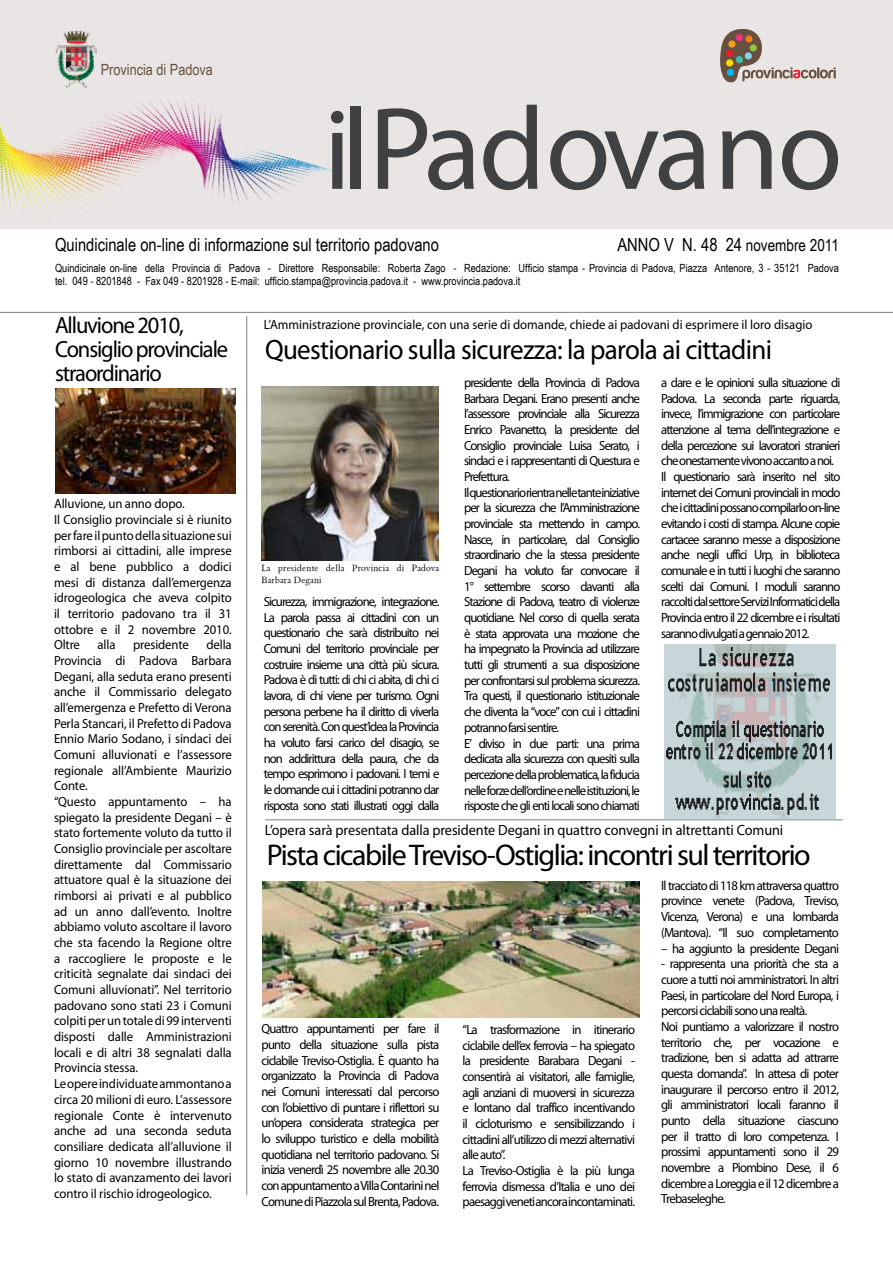
<style>
.page{position:relative;width:893px;height:1263px;background:#fff}
.page>*{position:absolute;margin:0;border:0;box-sizing:border-box;transform-origin:0 0}
.t1{font:118.5px "Myriad Pro";letter-spacing:-.02em;color:#414042}
.t2{font:30px "Myriad Pro";letter-spacing:-.05em;color:#000}
.t3{font:28.05px "Myriad Pro";letter-spacing:-.025em;color:#000;scale:.96 1}
.t4{font:23.4px/24px "Myriad Pro";letter-spacing:-.05em;color:#000;scale:.96 1}
.t5{font:18px "Arial Narrow";color:#000}
.t6{font:16.5px "Arial Narrow";color:#000}
.t7{font:15.45px "Arial Narrow";color:#685041}
.t8{font:14.85px "Myriad Pro";letter-spacing:-.005em;color:#000;scale:.96 1}
.t9{font:13.2px/15.6px "Myriad Pro";letter-spacing:-.06em;color:#000;scale:.96 1}
.t10{font:13.2px/15.6px "Myriad Pro";letter-spacing:-.01em;color:#000;scale:.96 1}
.t11{font:13.2px "Myriad Pro";color:#000;scale:.96 1}
.t12{font:11.25px/13.5px "Arial Narrow";color:#000}
.t13{font:9.3px/12px "Nadine 2 Wide Normal";letter-spacing:.025em;color:#000;scale:.96 1}
.s1{font-size:115.5px}
.s2{font-size:18px}
</style>
<div class="page">
<div style="left:0;top:0;width:893px;height:229px;background:#e9e5e4"></div>
<hr style="left:247px;top:316px;width:1px;height:879px;background:#808285">
<img style="left:55px;top:31px;width:41px;height:56px">
<img style="left:0;top:99px;width:335px;height:114px">
<svg style="left:720px;top:28px;width:116px;height:55px"></svg>
<img style="left:261px;top:387px;width:177px;height:174px">
<hr style="left:0;top:312px;width:893px;height:1px;background:#808285">
<img style="left:55px;top:388px;width:181px;height:105px">
<img style="left:263px;top:881px;width:377px;height:136px">
<hr style="left:265px;top:819px;width:578px;height:1px;background:#808285">
<img style="left:665px;top:644px;width:171px;height:175px">
<p class="t7" style="left:101px;top:59px;width:114px">Provincia di Padova</p>
<h1 class="t1" style="left:324px;top:76px;width:520px"><span class="s1">il</span>Padovano</h1>
<h3 class="t5" style="left:55px;top:232px;width:385px">Quindicinale on-line di informazione sul territorio padovano</h3>
<p class="t6" style="left:617px;top:233px;width:223px"><span class="s2">ANNO V N. 48 24</span> novembre 2011</p>
<p class="t12" style="left:55px;top:261px;width:785px">Quindicinale on-line della Provincia di Padova - Direttore Responsabile: Roberta Zago - Redazione: Ufficio stampa - Provincia di Padova, Piazza Antenore, 3 - 35121 Padova tel. 049 - 8201848 - Fax 049 - 8201928 - E-mail: ufficio.stampa@provincia.padova.it - www.provincia.padova.it</p>
<h3 class="t4" style="left:55px;top:313px;width:182px">Alluvione 2010,<br>Consiglio provinciale straordinario</h3>
<p class="t10" style="left:54px;top:496px;width:187px">Alluvione, un anno dopo.<br>Il Consiglio provinciale si è riunito per fare il punto della situazione sui rimborsi ai cittadini, alle imprese e al bene pubblico a dodici mesi di distanza dall’emergenza idrogeologica che aveva colpito il territorio padovano tra il 31 ottobre e il 2 novembre 2010.<br>Oltre</p>
<p class="t10" style="left:54px;top:637px;width:187px;text-indent:152px">della<br>Provincia di Padova Barbara<br>Degani, alla seduta erano presenti anche il Commissario delegato all’emergenza e Prefetto di Verona<br>Perla Stancari, il Prefetto di Padova<br>Ennio Mario Sodano, i sindaci dei<br>Comuni alluvionati e l’assessore regionale all’Ambiente Maurizio<br>Conte.<br>“Questo appuntamento – ha spiegato la presidente Degani – è stato fortemente voluto da tutto il<br>Consiglio provinciale per ascoltare direttamente dal Commissario attuatore qual è la situazione dei rimborsi ai privati e al pubblico ad un anno dall’evento. Inoltre abbiamo voluto ascoltare il lavoro che sta facendo la Regione oltre a raccogliere le proposte e le criticità segnalate dai sindaci dei<br>Comuni alluvionati”. Nel territorio padovano sono stati 23 i Comuni colpiti per un totale di 99 interventi disposti dalle Amministrazioni locali e di altri 38 segnalati dalla<br>Provincia stessa.<br>Le opere individuate ammontano a circa 20 milioni di euro. L’assessore regionale Conte è intervenuto anche ad una seconda seduta consiliare dedicata all’alluvione il giorno 10 novembre illustrando lo stato di avanzamento dei lavori contro il rischio idrogeologico.</p>
<p class="t9" style="left:98px;top:637px;width:20px">alla</p>
<p class="t10" style="left:133px;top:637px;width:60px">presidente</p>
<p class="t11" style="left:264px;top:316px;width:573px">L’Amministrazione provinciale, con una serie di domande, chiede ai padovani di esprimere il loro disagio</p>
<h3 class="t3" style="left:265px;top:333px;width:530px">Questionario sulla sicurezza: la parola ai cittadini</h3>
<p class="t13" style="left:261px;top:562px;width:187px">La presidente della Provincia di Padova<br>Barbara Degani</p>
<p class="t9" style="left:264px;top:593px;width:184px;text-align:justify">Sicurezza, immigrazione, integrazione.<br>La parola passa ai cittadini con un questionario che sarà distribuito nei Comuni del territorio provinciale per costruire insieme una città più sicura.<br>Padova è di tutti: di chi ci abita, di chi ci lavora, di chi viene per turismo. Ogni persona perbene ha il diritto di viverla con serenità. Con quest’idea la Provincia ha voluto farsi carico del disagio, se non addirittura della paura, che da tempo esprimono i padovani. I temi e le domande cui i cittadini potranno dar risposta sono stati illustrati oggi dalla</p>
<p class="t9" style="left:464px;top:374px;width:185px">presidente della Provincia di Padova Barbara Degani. Erano presenti anche l’assessore provinciale alla Sicurezza Enrico Pavanetto, la presidente del Consiglio provinciale Luisa Serato, i sindaci e i rappresentanti di Questura e Prefettura.<br>Il questionario rientra nelle tante iniziative per la sicurezza che l’Amministrazione provinciale sta mettendo in campo.<br>Nasce, in particolare, dal Consiglio straordinario che la stessa presidente Degani ha voluto far convocare il 1° settembre scorso davanti alla Stazione di Padova, teatro di violenze quotidiane. Nel corso di quella serata è stata approvata una mozione che ha impegnato la Provincia ad utilizzare tutti gli strumenti a sua disposizione per confrontarsi sul problema sicurezza.<br>Tra questi, il questionario istituzionale che diventa la “voce” con cui i cittadini potranno farsi sentire.<br>E’ diviso in due parti: una prima dedicata alla sicurezza con quesiti sulla percezione della problematica, la fiducia nelle forze dell’ordine e nelle istituzioni,le risposte che gli enti locali sono chiamati</p>
<p class="t9" style="left:661px;top:374px;width:188px">a dare e le opinioni sulla situazione di Padova. La seconda parte riguarda, invece, l’immigrazione con particolare attenzione al tema dell’integrazione e della percezione sui lavoratori stranieri che onestamente vivono accanto a noi.<br>Il questionario sarà inserito nel sito internet dei Comuni provinciali in modo che i cittadini possano compilarlo on-line evitando i costi di stampa. Alcune copie cartacee saranno messe a disposizione anche negli uffici Urp, in biblioteca comunale e in tutti i luoghi che saranno scelti dai Comuni. I moduli saranno raccolti dal settore Servizi Informatici della Provincia entro il 22 dicembre e i risultati saranno divulgati a gennaio 2012.</p>
<p class="t8" style="left:265px;top:821px;width:541px">L’opera sarà presentata dalla presidente Degani in quattro convegni in altrettanti Comuni</p>
<h2 class="t2" style="left:267px;top:836px;width:546px">Pista cicabile Treviso-Ostiglia: incontri sul territorio</h2>
<p class="t9" style="left:261px;top:1021px;width:187px;text-align:justify">Quattro appuntamenti per fare il punto della situazione sulla pista ciclabile Treviso-Ostiglia. È quanto ha organizzato la Provincia di Padova nei Comuni interessati dal percorso con l’obiettivo di puntare i riflettori su un’opera considerata strategica per lo sviluppo turistico e della mobilità quotidiana nel territorio padovano. Si inizia venerdì 25 novembre alle 20.30 con appuntamento a Villa Contarini nel Comune di Piazzola sul Brenta, Padova.</p>
<p class="t9" style="left:463px;top:1021px;width:181px">“La trasformazione in itinerario ciclabile dell’ex ferrovia – ha spiegato la presidente Barabara Degani - consentirà ai visitatori, alle famiglie, agli anziani di muoversi in sicurezza e lontano dal traffico incentivando il cicloturismo e sensibilizzando i cittadini all’utilizzo di mezzi alternativi alle auto”.<br>La Treviso-Ostiglia è la più lunga ferrovia dismessa d’Italia e uno dei paesaggi veneti ancora incontaminati.</p>
<p class="t9" style="left:661px;top:877px;width:187px;text-align:justify">Il tracciato di 118 km attraversa quattro province venete (Padova, Treviso, Vicenza, Verona) e una lombarda (Mantova). “Il suo completamento</p>
<p class="t9" style="left:661px;top:940px;width:187px">– ha aggiunto la presidente Degani</p>
<p class="t9" style="left:661px;top:956px;width:187px">- rappresenta una priorità che sta a cuore a tutti noi amministratori. In altri Paesi, in particolare del Nord Europa, i percorsi ciclabili sono una realtà.<br>Noi puntiamo a valorizzare il nostro territorio che, per vocazione e tradizione, ben si adatta ad attrarre questa domanda”. In attesa di poter inaugurare il percorso entro il 2012, gli amministratori locali faranno il punto della situazione ciascuno per il tratto di loro competenza. I prossimi appuntamenti sono il 29 novembre a Piombino Dese, il 6 dicembre a Loreggia e il 12 dicembre a Trebaseleghe.</p>
</div>
